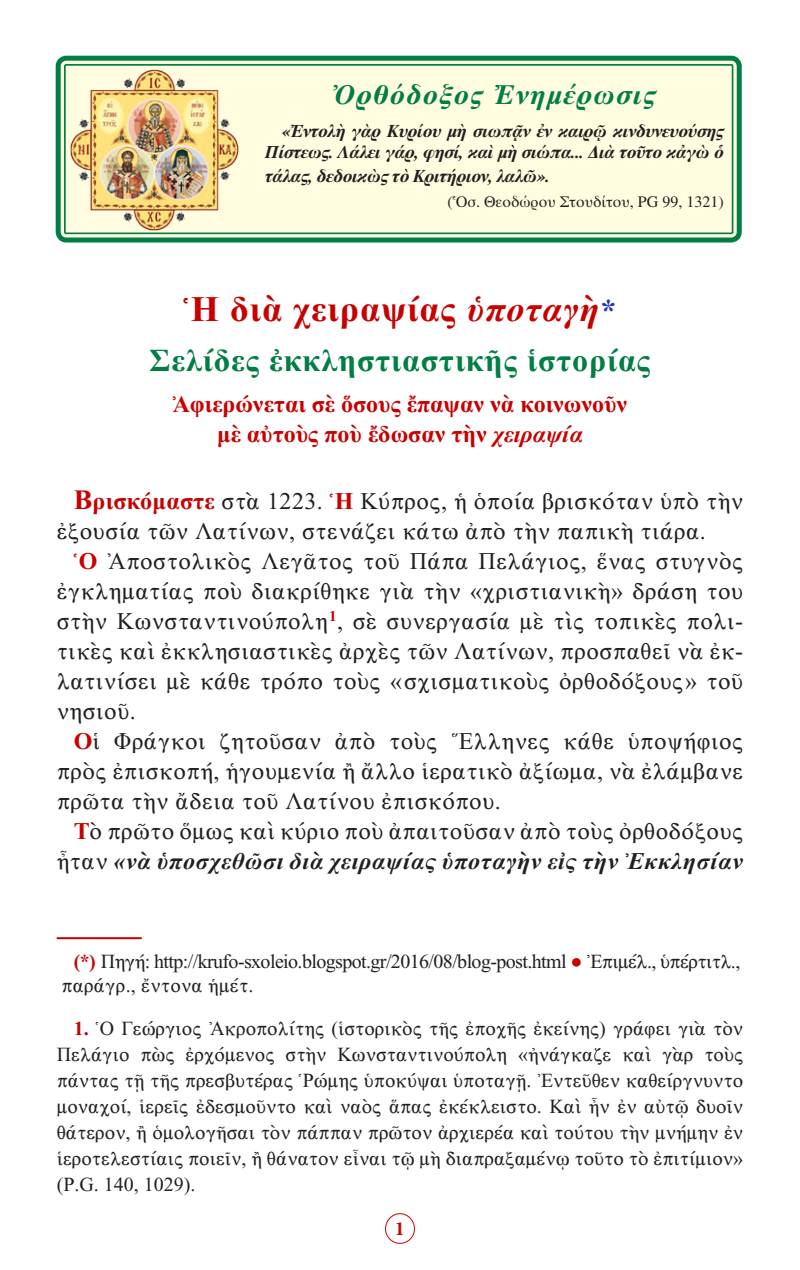
<style>
.page{position:relative;width:800px;height:1270px;background:#fff}
.page>*{position:absolute;margin:0;border:0;box-sizing:border-box;transform-origin:0 0}
.t1{font:36px "CTOS New Times Bold Test 1";letter-spacing:.03em;color:#c80000}
.t2{font:32px "CTOS New Times Bold Test 1";letter-spacing:.03em;color:#007e44}
.t3{font:italic 700 28px "CTOS Times Pro";letter-spacing:.05em;color:#007e44}
.t4{font:24px/30px "CTOS New Times Roman Test 1";letter-spacing:.02em;color:#231f20;text-align:justify}
.t5{font:24px "CTOS New Times Bold Test 1";color:#c80000}
.t6{font:20px/26px "CTOS New Times Roman Test 1";color:#231f20;text-align:justify}
.t7{font:20px "CTOS New Times Roman Test 1";letter-spacing:-.03em;color:#231f20}
.t8{font:700 20px "Minion Pro";color:#c80000}
.t9{font:italic 700 18px/21.6px "CTOS Times Pro";letter-spacing:-.02em;color:#231f20;text-align:right}
.t10{font:16px "CTOS Times Pro";color:#231f20}
.s1{font-family:"CTOS New Times Bold Italic Test 1"}
.s2{font-size:32px;color:#2534d0}
.s3{font-family:"CTOS New Times Bold Test 1";font-size:28px;color:#c80000}
.s4{font-family:"CTOS New Times Bold Test 1";color:#c80000}
.s5{color:#c80000}
</style>
<div class="page">
<div style="left:385px;top:1213px;width:30px;height:31px;border:1px solid #c80000;border-radius:50%"></div>
<div style="left:61px;top:61px;width:676px;height:177px;background:#fffce0;border-radius:6px"></div>
<div style="left:56px;top:56px;width:686px;height:187px;border:5px solid #007e44;border-radius:8px"></div>
<div style="left:64px;top:64px;width:669px;height:170px;border:2px solid #007e44;border-radius:2px"></div>
<img style="left:70px;top:69px;width:169px;height:162px">
<hr style="left:57px;top:937px;width:85px;height:2px;background:#c80000">
<p class="t3" style="left:333px;top:78px;width:324px">Ὀρθόδοξος Ἐνημέρωσις</p>
<p class="t9" style="left:265px;top:120px;width:460px">«Ἐντολὴ γὰρ Κυρίου μὴ σιωπᾷν ἐν καιρῷ κινδυνευούσης<br>Πίστεως. Λάλει γάρ, φησί, καὶ μὴ σιώπα... Διὰ τοῦτο κἀγὼ ὁ</p>
<p class="t9" style="left:265px;top:165px;width:286px">τάλας, δεδοικὼς τὸ Κριτήριον, λαλῶ».</p>
<p class="t10" style="left:447px;top:193px;width:278px">(Ὁσ. Θεοδώρου Στουδίτου, PG 99, 1321)</p>
<p class="t1" style="left:183px;top:289px;width:434px">Ἡ διὰ χειραψίας <span class="s1">ὑποταγὴ</span><span class="s2">*</span></p>
<p class="t2" style="left:150px;top:342px;width:502px">Σελίδες ἐκκληστιαστικῆς ἱστορίας</p>
<p class="t5" style="left:173px;top:391px;width:456px">Ἀφιερώνεται σὲ ὅσους ἔπαψαν νὰ κοινωνοῦν</p>
<p class="t5" style="left:217px;top:421px;width:367px">μὲ αὐτοὺς ποὺ ἔδωσαν τὴν <span class="s1">χειραψία</span></p>
<p class="t4" style="left:57px;top:486px;width:688px;text-indent:17px"><span class="s3">Β</span><span class="s4">ρισκόμαστε</span> στὰ 1223. <span class="s4">Ἡ</span> Κύπρος, ἡ ὁποία βρισκόταν ὑπὸ τὴν ἐξουσία τῶν Λατίνων, στενάζει κάτω ἀπὸ τὴν παπικὴ τιάρα.</p>
<p class="t4" style="left:57px;top:546px;width:688px;text-indent:17px"><span class="s4">Ὁ</span> Ἀποστολικὸς Λεγᾶτος τοῦ Πάπα Πελάγιος, ἕνας στυγνὸς ἐγκληματίας ποὺ διακρίθηκε γιὰ τὴν «χριστιανικὴ» δράση του στὴν Κωνσταντινούπολη<sup>1</sup>, σὲ συνεργασία μὲ τὶς τοπικὲς πολι&shy;τικὲς καὶ ἐκκλησιαστικὲς ἀρχὲς τῶν Λατίνων, προσπαθεῖ νὰ ἐκ&shy;λατινίσει μὲ κάθε τρόπο τοὺς «σχισματικοὺς ὀρθοδόξους» τοῦ νησιοῦ.</p>
<p class="t4" style="left:57px;top:726px;width:688px;text-indent:17px"><span class="s4">Ο</span>ἱ Φράγκοι ζητοῦσαν ἀπὸ τοὺς Ἕλληνες κάθε ὑποψήφιος πρὸς ἐπισκοπή, ἡγουμενία ἢ ἄλλο ἱερατικὸ ἀξίωμα, νὰ ἐλάμβανε πρῶτα τὴν ἄδεια τοῦ Λατίνου ἐπισκόπου.</p>
<p class="t4" style="left:57px;top:816px;width:688px;text-align:right"><span class="s4">Τ</span>ὸ πρῶτο ὅμως καὶ κύριο ποὺ ἀπαιτοῦσαν ἀπὸ τοὺς ὀρθοδόξους ἦταν <span class="s1">«νὰ ὑποσχεθῶσι διὰ χειραψίας ὑποταγὴν εἰς τὴν Ἐκκλησίαν</span></p>
<p class="t7" style="left:74px;top:950px;width:668px"><span class="s4">(*)</span> Πηγή: http://krufo-sxoleio.blogspot.gr/2016/08/blog-post.html <span class="s5">●</span> Ἐπιμέλ., ὑπέρτιτλ.,</p>
<p class="t6" style="left:61px;top:972px;width:193px">παράγρ., ἔντονα ἡμέτ.</p>
<p class="t6" style="left:57px;top:1015px;width:688px;text-indent:17px"><span class="s4">1.</span> Ὁ Γεώργιος Ἀκροπολίτης (ἱστορικὸς τῆς ἐποχῆς ἐκείνης) γράφει γιὰ τὸν Πελάγιο πὼς ἐρχόμενος στὴν Κωνσταντινούπολη «ἠνάγκαζε καὶ γὰρ τοὺς πάντας τῇ τῆς πρεσβυτέρας Ῥώμης ὑποκύψαι ὑποταγῇ. Ἐντεῦθεν καθείργνυντο μοναχοί, ἱερεῖς ἐδεσμοῦντο καὶ ναὸς ἅπας ἐκέκλειστο. Καὶ ἦν ἐν αὐτῷ δυοῖν θάτερον, ἢ ὁμολογῆσαι τὸν πάππαν πρῶτον ἀρχιερέα καὶ τούτου τὴν μνήμην ἐν ἱεροτελεστίαις ποιεῖν, ἢ θάνατον εἶναι τῷ μὴ διαπραξαμένῳ τοῦτο τὸ ἐπιτίμιον» (P.G. 140, 1029).</p>
<p class="t8" style="left:395px;top:1215px;width:11px">1</p>
</div>
